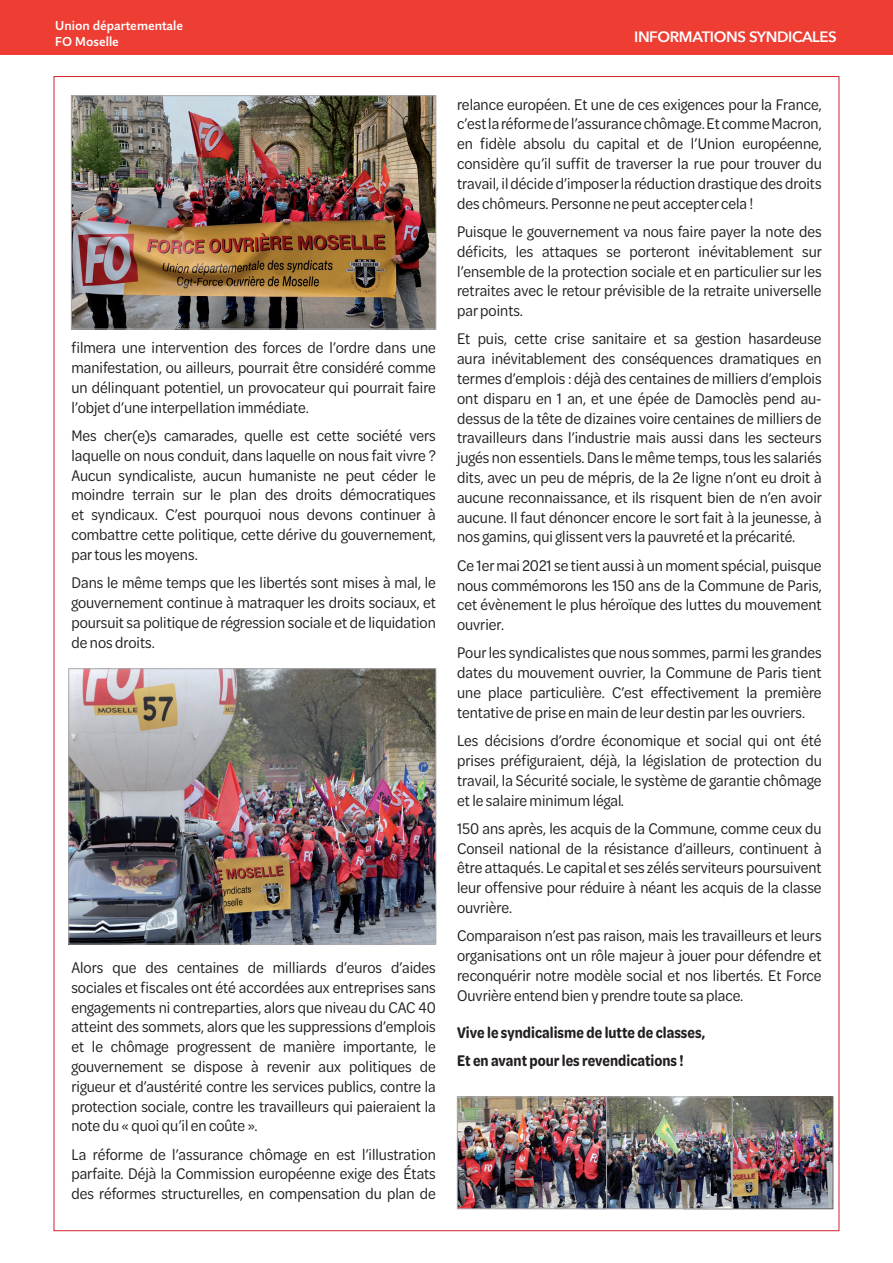
<style>
.page{position:relative;width:893px;height:1263px;background:#fff}
.page>*{position:absolute;margin:0;border:0;box-sizing:border-box;transform-origin:0 0}
.t1{font:16.5px/19.8px "Omnes Cond";color:#231f20;text-align:justify}
.t2{font:600 16.5px/28.3px "Omnes Cond";color:#231f20}
.t3{font:600 15px "Avenir Next";letter-spacing:-.025em;color:#fff}
.t4{font:600 12.9px/15.8px "Quire Sans Pro";color:#fff}
</style>
<div class="page">
<div style="left:0;top:0;width:893px;height:54px;background:#ee3e34"></div>
<img style="left:73px;top:97px;width:361px;height:230px">
<div style="left:71px;top:95px;width:365px;height:234px;border:1px solid #a8a9ad"></div>
<img style="left:71px;top:670px;width:363px;height:272px">
<div style="left:69px;top:668px;width:367px;height:276px;border:1px solid #a8a9ad"></div>
<img style="left:732px;top:1099px;width:99px;height:108px">
<div style="left:684px;top:1097px;width:149px;height:112px;border:1px solid #6b6360"></div>
<img style="left:607px;top:1099px;width:123px;height:108px">
<div style="left:583px;top:1097px;width:149px;height:112px;border:1px solid #a8a9ad"></div>
<img style="left:459px;top:1099px;width:146px;height:108px">
<div style="left:457px;top:1097px;width:150px;height:112px;border:1px solid #a8a9ad"></div>
<p class="t4" style="left:55px;top:17px;width:129px">Union départementale<br>FO Moselle</p>
<p class="t3" style="left:634px;top:23px;width:204px">INFORMATIONS SYNDICALES</p>
<p class="t1" style="left:71px;top:337px;width:366px">filmera une intervention des forces de l’ordre dans une manifestation, ou ailleurs, pourrait être considéré comme un délinquant potentiel, un provocateur qui pourrait faire l’objet d’une interpellation immédiate.</p>
<p class="t1" style="left:71px;top:425px;width:366px">Mes cher(e)s camarades, quelle est cette société vers laquelle on nous conduit, dans laquelle on nous fait vivre ?<br>Aucun syndicaliste, aucun humaniste ne peut céder le moindre terrain sur le plan des droits démocratiques et syndicaux. C’est pourquoi nous devons continuer à combattre cette politique, cette dérive du gouvernement, par tous les moyens.</p>
<p class="t1" style="left:71px;top:572px;width:366px">Dans le même temps que les libertés sont mises à mal, le gouvernement continue à matraquer les droits sociaux, et poursuit sa politique de régression sociale et de liquidation de nos droits.</p>
<p class="t1" style="left:71px;top:957px;width:366px">Alors que des centaines de milliards d’euros d’aides sociales et fiscales ont été accordées aux entreprises sans engagements ni contreparties, alors que niveau du CAC 40 atteint des sommets, alors que les suppressions d’emplois et le chômage progressent de manière importante, le gouvernement se dispose à revenir aux politiques de rigueur et d’austérité contre les services publics, contre la protection sociale, contre les travailleurs qui paieraient la note du « quoi qu’il en coûte ».</p>
<p class="t1" style="left:71px;top:1143px;width:366px">La réforme de l’assurance chômage en est l’illustration parfaite. Déjà la Commission européenne exige des États des réformes structurelles, en compensation du plan de</p>
<p class="t1" style="left:457px;top:93px;width:366px">relance européen. Et une de ces exigences pour la France, c’est la réforme de l’assurance chômage. Et comme Macron, en fidèle absolu du capital et de l’Union européenne, considère qu’il suffit de traverser la rue pour trouver du travail, il décide d’imposer la réduction drastique des droits des chômeurs. Personne ne peut accepter cela !</p>
<p class="t1" style="left:457px;top:221px;width:366px">Puisque le gouvernement va nous faire payer la note des déficits, les attaques se porteront inévitablement sur l’ensemble de la protection sociale et en particulier sur les retraites avec le retour prévisible de la retraite universelle par points.</p>
<p class="t1" style="left:457px;top:328px;width:366px">Et puis, cette crise sanitaire et sa gestion hasardeuse aura inévitablement des conséquences dramatiques en termes d’emplois : déjà des centaines de milliers d’emplois ont disparu en 1 an, et une épée de Damoclès pend au&shy;dessus de la tête de dizaines voire centaines de milliers de travailleurs dans l’industrie mais aussi dans les secteurs jugés non essentiels. Dans le même temps, tous les salariés dits, avec un peu de mépris, de la 2e ligne n’ont eu droit à aucune reconnaissance, et ils risquent bien de n’en avoir aucune. Il faut dénoncer encore le sort fait à la jeunesse, à nos gamins, qui glissent vers la pauvreté et la précarité.</p>
<p class="t1" style="left:457px;top:555px;width:366px">Ce 1er mai 2021 se tient aussi à un moment spécial, puisque nous commémorons les 150 ans de la Commune de Paris, cet évènement le plus héroïque des luttes du mouvement ouvrier.</p>
<p class="t1" style="left:457px;top:642px;width:366px">Pour les syndicalistes que nous sommes, parmi les grandes dates du mouvement ouvrier, la Commune de Paris tient une place particulière. C’est effectivement la première tentative de prise en main de leur destin par les ouvriers.</p>
<p class="t1" style="left:457px;top:730px;width:366px">Les décisions d’ordre économique et social qui ont été prises préfiguraient, déjà, la législation de protection du travail, la Sécurité sociale, le système de garantie chômage et le salaire minimum légal.</p>
<p class="t1" style="left:457px;top:818px;width:366px">150 ans après, les acquis de la Commune, comme ceux du Conseil national de la résistance d’ailleurs, continuent à être attaqués. Le capital et ses zélés serviteurs poursuivent leur offensive pour réduire à néant les acquis de la classe ouvrière.</p>
<p class="t1" style="left:457px;top:925px;width:366px">Comparaison n’est pas raison, mais les travailleurs et leurs organisations ont un rôle majeur à jouer pour défendre et reconquérir notre modèle social et nos libertés. Et Force Ouvrière entend bien y prendre toute sa place.</p>
<p class="t2" style="left:457px;top:1017px;width:250px">Vive le syndicalisme de lutte de classes,<br>Et en avant pour les revendications !</p>
</div>
